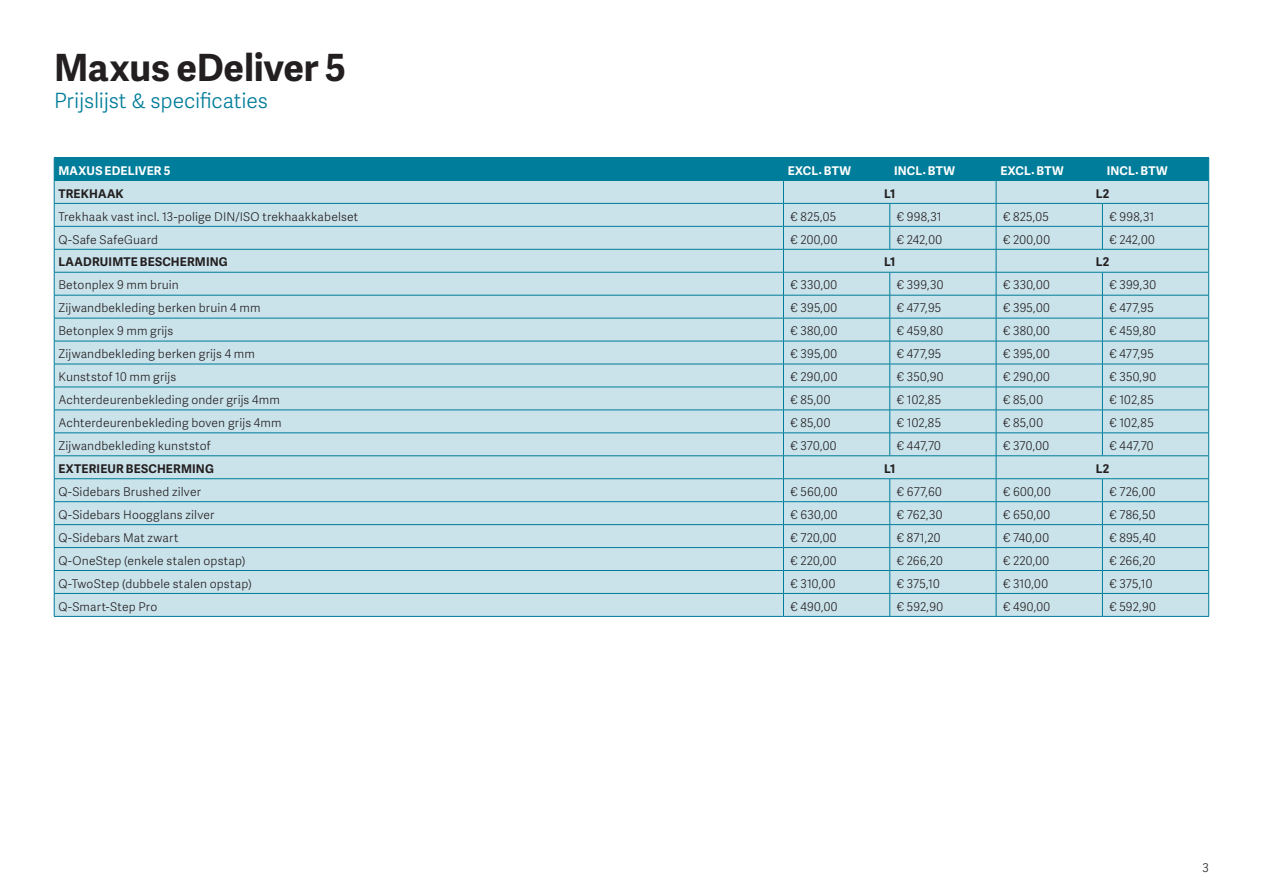
<style>
.page{position:relative;width:1263px;height:893px;background:#fff}
.page>*{position:absolute;margin:0;border:0;box-sizing:border-box;transform-origin:0 0}
.t1{font:700 37.5px "Adelle Sans EXT";letter-spacing:-.005em;color:#231f20}
.t2{font:300 21px "Adelle Sans EXT";color:#007d9a}
.t3{font:300 12px "Adelle Sans EXT";letter-spacing:.015em;color:#231f20}
.t4{font:700 12px "Adelle Sans EXT";letter-spacing:.015em;color:#231f20}
.t5{font:700 12px "Adelle Sans EXT";letter-spacing:.02em;color:#fff}
</style>
<div class="page">
<hr style="left:54px;top:157px;width:729px;height:1px;background:#007d9a">
<hr style="left:783px;top:157px;width:107px;height:1px;background:#007d9a">
<hr style="left:890px;top:157px;width:106px;height:1px;background:#007d9a">
<hr style="left:996px;top:157px;width:106px;height:1px;background:#007d9a">
<hr style="left:1102px;top:157px;width:107px;height:1px;background:#007d9a">
<hr style="left:783px;top:616px;width:107px;height:1px;background:#007d9a">
<hr style="left:890px;top:616px;width:106px;height:1px;background:#007d9a">
<hr style="left:996px;top:616px;width:106px;height:1px;background:#007d9a">
<hr style="left:1102px;top:616px;width:107px;height:1px;background:#007d9a">
<svg style="left:54px;top:158px;width:1155px;height:458px;background:#b4d7e1"></svg>
<hr style="left:54px;top:616px;width:729px;height:1px;background:#007d9a">
<h1 class="t1" style="left:54px;top:37px;width:294px">Maxus eDeliver 5</h1>
<h2 class="t2" style="left:54px;top:84px;width:216px">Prijslijst &amp; specificaties</h2>
<p class="t5" style="left:58px;top:161px;width:113px">MAXUS EDELIVER 5</p>
<p class="t5" style="left:788px;top:161px;width:65px">EXCL. BTW</p>
<p class="t5" style="left:894px;top:161px;width:63px">INCL. BTW</p>
<p class="t5" style="left:1000px;top:161px;width:65px">EXCL. BTW</p>
<p class="t5" style="left:1107px;top:161px;width:63px">INCL. BTW</p>
<p class="t4" style="left:58px;top:184px;width:67px">TREKHAAK</p>
<p class="t4" style="left:884px;top:184px;width:13px">L1</p>
<p class="t4" style="left:1096px;top:184px;width:15px">L2</p>
<p class="t3" style="left:58px;top:207px;width:301px">Trekhaak vast incl. 13-polige DIN/ISO trekhaakkabelset</p>
<p class="t3" style="left:790px;top:207px;width:47px">€ 825,05</p>
<p class="t3" style="left:897px;top:207px;width:46px">€ 998,31</p>
<p class="t3" style="left:1003px;top:207px;width:47px">€ 825,05</p>
<p class="t3" style="left:1109px;top:207px;width:46px">€ 998,31</p>
<p class="t3" style="left:58px;top:230px;width:101px">Q-Safe SafeGuard</p>
<p class="t3" style="left:790px;top:230px;width:48px">€ 200,00</p>
<p class="t3" style="left:897px;top:230px;width:47px">€ 242,00</p>
<p class="t3" style="left:1003px;top:230px;width:48px">€ 200,00</p>
<p class="t3" style="left:1109px;top:230px;width:47px">€ 242,00</p>
<p class="t4" style="left:58px;top:252px;width:171px">LAADRUIMTE BESCHERMING</p>
<p class="t4" style="left:884px;top:252px;width:13px">L1</p>
<p class="t4" style="left:1096px;top:252px;width:15px">L2</p>
<p class="t3" style="left:58px;top:276px;width:122px">Betonplex 9 mm bruin</p>
<p class="t3" style="left:790px;top:276px;width:48px">€ 330,00</p>
<p class="t3" style="left:897px;top:276px;width:48px">€ 399,30</p>
<p class="t3" style="left:1003px;top:276px;width:48px">€ 330,00</p>
<p class="t3" style="left:1109px;top:276px;width:48px">€ 399,30</p>
<p class="t3" style="left:58px;top:299px;width:203px">Zijwandbekleding berken bruin 4 mm</p>
<p class="t3" style="left:790px;top:299px;width:48px">€ 395,00</p>
<p class="t3" style="left:897px;top:299px;width:46px">€ 477,95</p>
<p class="t3" style="left:1003px;top:299px;width:48px">€ 395,00</p>
<p class="t3" style="left:1109px;top:299px;width:46px">€ 477,95</p>
<p class="t3" style="left:58px;top:322px;width:116px">Betonplex 9 mm grijs</p>
<p class="t3" style="left:790px;top:322px;width:48px">€ 380,00</p>
<p class="t3" style="left:897px;top:322px;width:48px">€ 459,80</p>
<p class="t3" style="left:1003px;top:322px;width:48px">€ 380,00</p>
<p class="t3" style="left:1109px;top:322px;width:48px">€ 459,80</p>
<p class="t3" style="left:58px;top:345px;width:198px">Zijwandbekleding berken grijs 4 mm</p>
<p class="t3" style="left:790px;top:345px;width:48px">€ 395,00</p>
<p class="t3" style="left:897px;top:345px;width:46px">€ 477,95</p>
<p class="t3" style="left:1003px;top:345px;width:48px">€ 395,00</p>
<p class="t3" style="left:1109px;top:345px;width:46px">€ 477,95</p>
<p class="t3" style="left:58px;top:368px;width:119px">Kunststof 10 mm grijs</p>
<p class="t3" style="left:790px;top:368px;width:48px">€ 290,00</p>
<p class="t3" style="left:897px;top:368px;width:48px">€ 350,90</p>
<p class="t3" style="left:1003px;top:368px;width:48px">€ 290,00</p>
<p class="t3" style="left:1109px;top:368px;width:48px">€ 350,90</p>
<p class="t3" style="left:58px;top:391px;width:223px">Achterdeurenbekleding onder grijs 4mm</p>
<p class="t3" style="left:790px;top:391px;width:41px">€ 85,00</p>
<p class="t3" style="left:897px;top:391px;width:46px">€ 102,85</p>
<p class="t3" style="left:1003px;top:391px;width:41px">€ 85,00</p>
<p class="t3" style="left:1109px;top:391px;width:46px">€ 102,85</p>
<p class="t3" style="left:58px;top:413px;width:225px">Achterdeurenbekleding boven grijs 4mm</p>
<p class="t3" style="left:790px;top:413px;width:41px">€ 85,00</p>
<p class="t3" style="left:897px;top:413px;width:46px">€ 102,85</p>
<p class="t3" style="left:1003px;top:413px;width:41px">€ 85,00</p>
<p class="t3" style="left:1109px;top:413px;width:46px">€ 102,85</p>
<p class="t3" style="left:58px;top:436px;width:154px">Zijwandbekleding kunststof</p>
<p class="t3" style="left:790px;top:436px;width:48px">€ 370,00</p>
<p class="t3" style="left:897px;top:436px;width:46px">€ 447,70</p>
<p class="t3" style="left:1003px;top:436px;width:48px">€ 370,00</p>
<p class="t3" style="left:1109px;top:436px;width:46px">€ 447,70</p>
<p class="t4" style="left:58px;top:459px;width:157px">EXTERIEUR BESCHERMING</p>
<p class="t4" style="left:884px;top:459px;width:13px">L1</p>
<p class="t4" style="left:1096px;top:459px;width:15px">L2</p>
<p class="t3" style="left:58px;top:482px;width:144px">Q-Sidebars Brushed zilver</p>
<p class="t3" style="left:790px;top:482px;width:48px">€ 560,00</p>
<p class="t3" style="left:897px;top:482px;width:47px">€ 677,60</p>
<p class="t3" style="left:1003px;top:482px;width:49px">€ 600,00</p>
<p class="t3" style="left:1109px;top:482px;width:48px">€ 726,00</p>
<p class="t3" style="left:58px;top:505px;width:157px">Q-Sidebars Hoogglans zilver</p>
<p class="t3" style="left:790px;top:505px;width:49px">€ 630,00</p>
<p class="t3" style="left:897px;top:505px;width:47px">€ 762,30</p>
<p class="t3" style="left:1003px;top:505px;width:49px">€ 650,00</p>
<p class="t3" style="left:1109px;top:505px;width:48px">€ 786,50</p>
<p class="t3" style="left:58px;top:528px;width:122px">Q-Sidebars Mat zwart</p>
<p class="t3" style="left:790px;top:528px;width:48px">€ 720,00</p>
<p class="t3" style="left:897px;top:528px;width:45px">€ 871,20</p>
<p class="t3" style="left:1003px;top:528px;width:47px">€ 740,00</p>
<p class="t3" style="left:1109px;top:528px;width:48px">€ 895,40</p>
<p class="t3" style="left:58px;top:551px;width:188px">Q-OneStep (enkele stalen opstap)</p>
<p class="t3" style="left:790px;top:551px;width:48px">€ 220,00</p>
<p class="t3" style="left:897px;top:551px;width:47px">€ 266,20</p>
<p class="t3" style="left:1003px;top:551px;width:48px">€ 220,00</p>
<p class="t3" style="left:1109px;top:551px;width:47px">€ 266,20</p>
<p class="t3" style="left:58px;top:574px;width:195px">Q-TwoStep (dubbele stalen opstap)</p>
<p class="t3" style="left:790px;top:574px;width:46px">€ 310,00</p>
<p class="t3" style="left:897px;top:574px;width:45px">€ 375,10</p>
<p class="t3" style="left:1003px;top:574px;width:46px">€ 310,00</p>
<p class="t3" style="left:1109px;top:574px;width:45px">€ 375,10</p>
<p class="t3" style="left:58px;top:597px;width:100px">Q-Smart-Step Pro</p>
<p class="t3" style="left:790px;top:597px;width:49px">€ 490,00</p>
<p class="t3" style="left:897px;top:597px;width:48px">€ 592,90</p>
<p class="t3" style="left:1003px;top:597px;width:49px">€ 490,00</p>
<p class="t3" style="left:1109px;top:597px;width:48px">€ 592,90</p>
<p class="t3" style="left:1202px;top:858px;width:8px">3</p>
</div>
